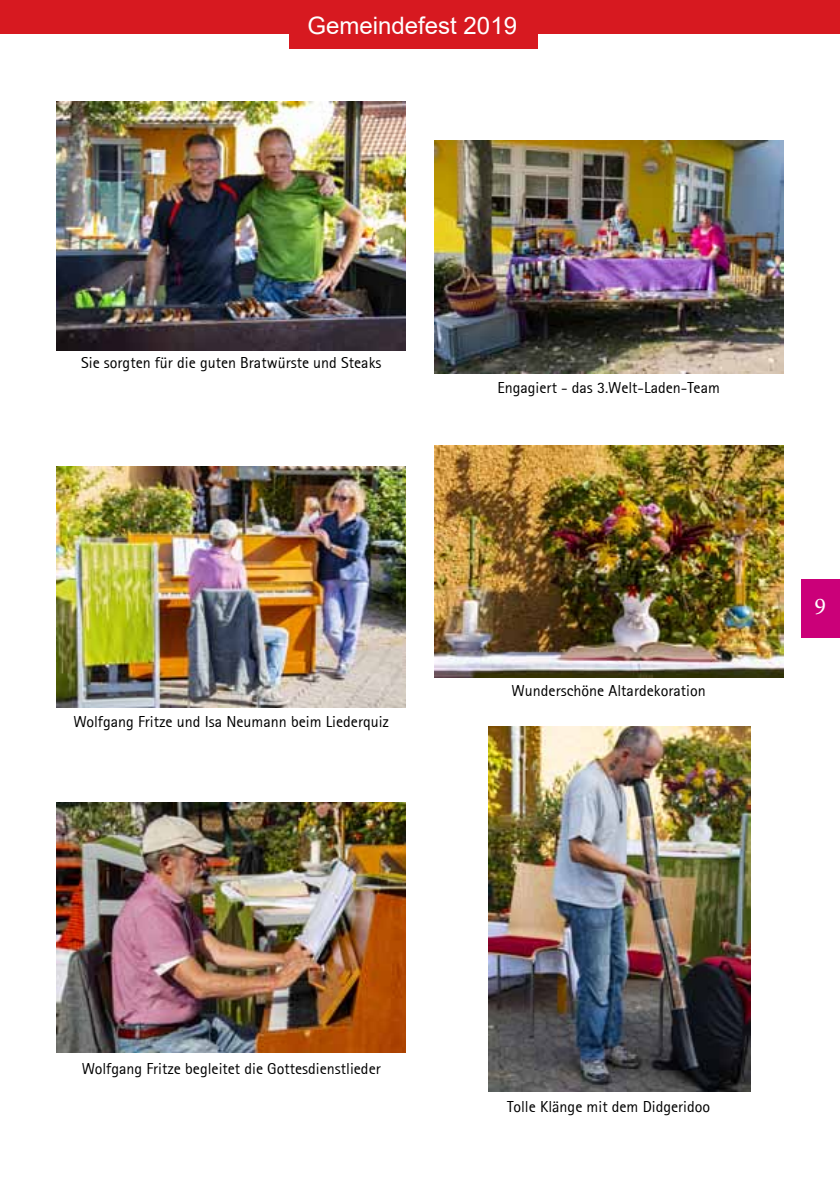
<style>
.page{position:relative;width:840px;height:1191px;background:#fff}
.page>*{position:absolute;margin:0;border:0;box-sizing:border-box;transform-origin:0 0}
.t1{font:24px "Arial";color:#fff}
.t2{font:24px "Minion Pro";color:#fff}
.t3{font:16px "Rotis Sans Serif 55";color:#000}
</style>
<div class="page">
<div style="left:801px;top:579px;width:38px;height:59px;background:#cb0079"></div>
<div style="left:0;top:0;width:839px;height:33px;background:#d71920"></div>
<div style="left:289px;top:0;width:249px;height:49px;background:#d71920"></div>
<img style="left:57px;top:101px;width:348px;height:250px">
<img style="left:434px;top:445px;width:348px;height:232px">
<img style="left:57px;top:802px;width:348px;height:250px">
<img style="left:488px;top:726px;width:261px;height:365px">
<img style="left:57px;top:466px;width:348px;height:241px">
<img style="left:434px;top:141px;width:348px;height:232px">
<h1 class="t1" style="left:307px;top:9px;width:211px">Gemeindefest 2019</h1>
<p class="t3" style="left:81px;top:353px;width:302px">Sie sorgten für die guten Bratwürste und Steaks</p>
<p class="t3" style="left:73px;top:712px;width:317px">Wolfgang Fritze und Isa Neumann beim Liederquiz</p>
<p class="t3" style="left:497px;top:378px;width:224px">Engagiert - das 3.Welt-Laden-Team</p>
<p class="t3" style="left:511px;top:681px;width:196px">Wunderschöne Altardekoration</p>
<h1 class="t2" style="left:814px;top:590px;width:13px">9</h1>
<p class="t3" style="left:82px;top:1059px;width:300px">Wolfgang Fritze begleitet die Gottesdienstlieder</p>
<p class="t3" style="left:507px;top:1096px;width:204px">Tolle Klänge mit dem Didgeridoo</p>
</div>
